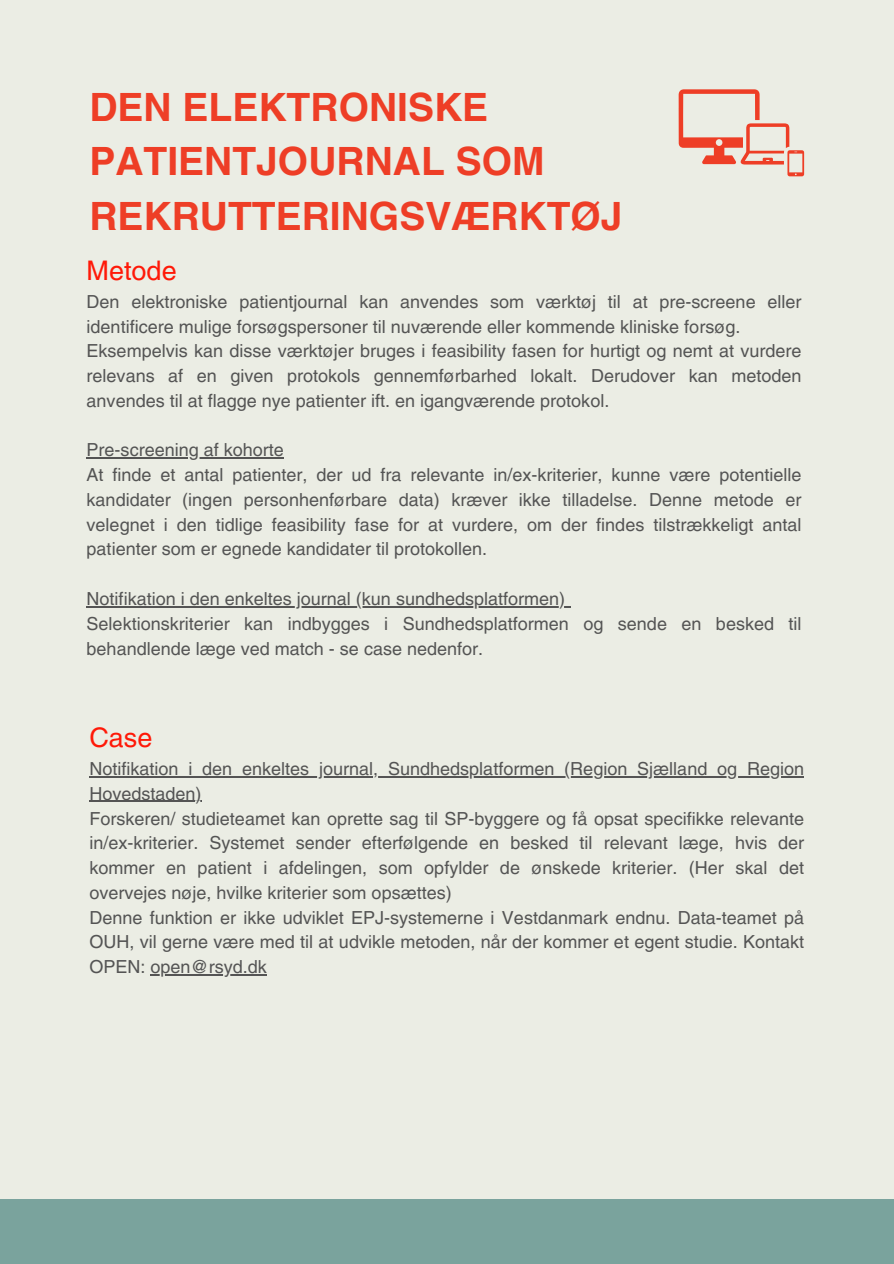
<style>
.page{position:relative;width:894px;height:1264px;background:#fff}
.page>*{position:absolute;margin:0;border:0;box-sizing:border-box;transform-origin:0 0}
.t1{font:700 39px/54px "Helvetica LT Pro";color:#ee3e26}
.t2{font:27px "Helvetica LT Pro";color:#ff1908}
.t3{font:18px/24.8px "Helvetica LT Pro";color:#545454}
</style>
<div class="page">
<div style="left:0;top:0;width:893px;height:1263px;background:#ebede4"></div>
<hr style="left:87px;top:457px;width:197px;height:1px;background:#545454">
<hr style="left:87px;top:606px;width:478px;height:1px;background:#545454">
<svg style="left:678px;top:89px;width:125px;height:87px"></svg>
<hr style="left:89px;top:776px;width:715px;height:1px;background:#545454">
<hr style="left:89px;top:800px;width:112px;height:2px;background:#545454">
<hr style="left:150px;top:974px;width:117px;height:1px;background:#545454">
<div style="left:0;top:1198px;width:893px;height:65px;background:#7aa39d"></div>
<p class="t1" style="left:89px;top:84px;width:534px">DEN ELEKTRONISKE<br>PATIENTJOURNAL SOM<br>REKRUTTERINGSVÆRKTØJ</p>
<h1 class="t2" style="left:87px;top:260px;width:91px">Metode</h1>
<p class="t3" style="left:87px;top:291px;width:716px">Den elektroniske patientjournal kan anvendes som værktøj til at pre-screene eller identificere mulige forsøgspersoner til nuværende eller kommende kliniske forsøg.</p>
<p class="t3" style="left:87px;top:340px;width:716px;text-align:justify">Eksempelvis kan disse værktøjer bruges i feasibility fasen for hurtigt og nemt at vurdere relevans af en given protokols gennemførbarhed lokalt. Derudover kan metoden anvendes til at flagge nye patienter ift. en igangværende protokol.</p>
<p class="t3" style="left:87px;top:439px;width:199px">Pre-screening af kohorte</p>
<p class="t3" style="left:87px;top:464px;width:716px;text-align:justify">At finde et antal patienter, der ud fra relevante in/ex-kriterier, kunne være potentielle kandidater (ingen personhenførbare data) kræver ikke tilladelse. Denne metode er velegnet i den tidlige feasibility fase for at vurdere, om der findes tilstrækkeligt antal patienter som er egnede kandidater til protokollen.</p>
<p class="t3" style="left:87px;top:588px;width:480px">Notifikation i den enkeltes journal (kun sundhedsplatformen)</p>
<p class="t3" style="left:87px;top:612px;width:716px">Selektionskriterier kan indbygges i Sundhedsplatformen og sende en besked til behandlende læge ved match - se case nedenfor.</p>
<p class="t2" style="left:89px;top:727px;width:64px">Case</p>
<p class="t3" style="left:89px;top:758px;width:716px">Notifikation i den enkeltes journal, Sundhedsplatformen (Region Sjælland og Region</p>
<p class="t3" style="left:89px;top:782px;width:716px">Hovedstaden)<br>Forskeren/ studieteamet kan oprette sag til SP-byggere og få opsat specifikke relevante</p>
<p class="t3" style="left:89px;top:832px;width:716px">in/ex-kriterier. Systemet sender efterfølgende en besked til relevant læge, hvis der kommer en patient i afdelingen, som opfylder de ønskede kriterier. (Her skal det overvejes nøje, hvilke kriterier som opsættes)<br>Denne funktion er ikke udviklet EPJ-systemerne i Vestdanmark endnu. Data-teamet på</p>
<p class="t3" style="left:89px;top:931px;width:716px">OUH, vil gerne være med til at udvikle metoden, når der kommer et egent studie. Kontakt<br>OPEN: open@rsyd.dk</p>
</div>
